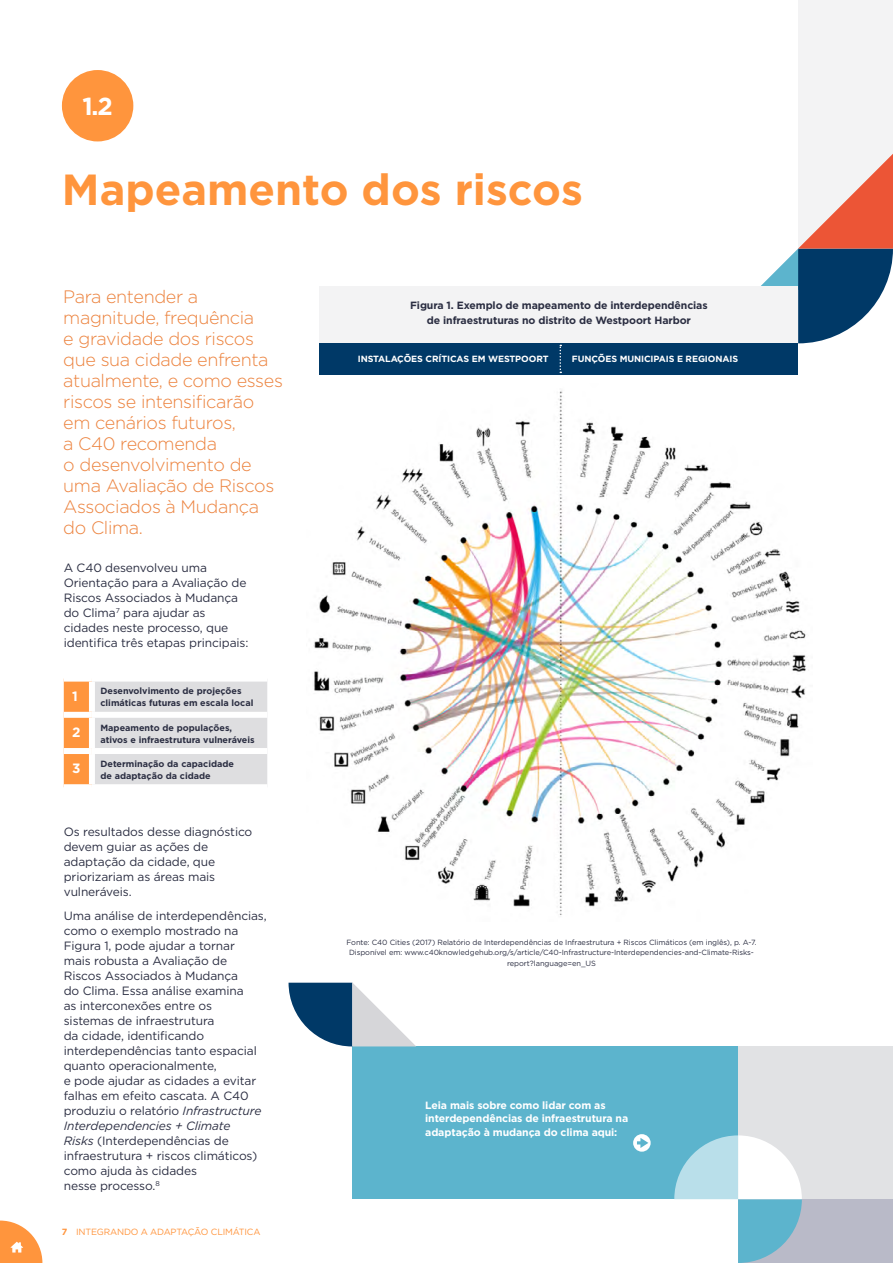
<style>
.page{position:relative;width:893px;height:1263px;background:#fff}
.page>*{position:absolute;margin:0;border:0;box-sizing:border-box;transform-origin:0 0}
.t1{font:700 43.5px "Gotham";color:#ff953d}
.t2{font:700 24.6px "Gotham";color:#fff}
.Standfirst{font:300 18px/21px "Gotham";letter-spacing:-.02em;color:#ec823d}
.Table_header{font:700 13.5px "Gotham";color:#fff}
.Body{font:12px/15px "Gotham";letter-spacing:-.01em;color:#2b2e42}
.Box_white{font:700 10.5px/13.5px "Gotham";letter-spacing:-.01em;color:#fff}
.TABLES_FIGURES_ETC{font:700 10.5px/15px "Gotham";letter-spacing:-.01em;color:#2b2e42;text-align:center}
.Table_body{font:700 9px/12px "Gotham";color:#2b2e42}
.TABLES_FIGURES_ETC-2{font:700 9px "Gotham";letter-spacing:-.01em;color:#fff}
.t3{font:9px "Gotham";letter-spacing:-.02em;color:#ff953d}
.Source_reference{font:7.5px/10.5px "Gotham";letter-spacing:-.01em;color:#2b2e42;text-align:center}
.s1{font-style:italic}
.s2{font-weight:700}
</style>
<div class="page">
<div style="left:798px;top:0;width:95px;height:249px;background:#f3f3f4"></div>
<div style="left:320px;top:286px;width:478px;height:57px;background:#f3f3f4"></div>
<div style="left:738px;top:1199px;width:155px;height:64px;background:#b9bac8"></div>
<div style="left:738px;top:1046px;width:155px;height:153px;background:#e1e2e4"></div>
<div style="left:352px;top:1046px;width:386px;height:153px;background:#5cb4cd"></div>
<svg style="left:674px;top:1135px;width:128px;height:128px"></svg>
<div style="left:62px;top:70px;width:71px;height:71px;background:#ff953d;border-radius:50%"></div>
<svg style="left:64px;top:682px;width:203px;height:102px;background:#e2d4cb"></svg>
<div style="left:92px;top:712px;width:175px;height:6px;background:#fff"></div>
<div style="left:92px;top:748px;width:175px;height:6px;background:#fff"></div>
<div style="left:64px;top:712px;width:28px;height:6px;background:#fff"></div>
<div style="left:64px;top:748px;width:28px;height:6px;background:#fff"></div>
<div style="left:89px;top:682px;width:6px;height:30px;background:#fff"></div>
<div style="left:89px;top:718px;width:6px;height:30px;background:#fff"></div>
<div style="left:89px;top:754px;width:6px;height:30px;background:#fff"></div>
<div style="left:320px;top:343px;width:478px;height:31px;background:#003967"></div>
<img style="left:313px;top:390px;width:493px;height:525px">
<svg style="left:289px;top:982px;width:127px;height:64px"></svg>
<svg style="left:761px;top:154px;width:132px;height:189px"></svg>
<svg style="left:559px;top:345px;width:2px;height:28px"></svg>
<svg style="left:633px;top:1134px;width:18px;height:18px"></svg>
<svg style="left:637px;top:1138px;width:11px;height:10px"></svg>
<svg style="left:0;top:1220px;width:42px;height:43px"></svg>
<p class="t2" style="left:82px;top:90px;width:32px">1.2</p>
<p class="t1" style="left:62px;top:161px;width:522px">Mapeamento dos riscos</p>
<p class="Standfirst" style="left:63px;top:286px;width:221px">Para entender a magnitude, frequência<br>e gravidade dos riscos que sua cidade enfrenta atualmente, e como esses riscos se intensificarão em cenários futuros,<br>a C40 recomenda<br>o desenvolvimento de uma Avaliação de Riscos<br>Associados à Mudança do Clima.</p>
<p class="Body" style="left:64px;top:560px;width:186px">A C40 desenvolveu uma<br>Orientação para a Avaliação de<br>Riscos Associados à Mudança do Clima<sup>7</sup> para ajudar as cidades neste processo, que identifica três etapas principais:</p>
<p class="Table_header" style="left:72px;top:687px;width:7px">1</p>
<p class="Table_body" style="left:100px;top:685px;width:154px">Desenvolvimento de projeções climáticas futuras em escala local</p>
<p class="Table_header" style="left:72px;top:723px;width:10px">2</p>
<p class="Table_body" style="left:100px;top:721px;width:156px">Mapeamento de populações, ativos e infraestrutura vulneráveis</p>
<p class="Table_header" style="left:72px;top:760px;width:10px">3</p>
<p class="Table_body" style="left:100px;top:757px;width:135px">Determinação da capacidade de adaptação da cidade</p>
<p class="Body" style="left:64px;top:824px;width:190px">Os resultados desse diagnóstico devem guiar as ações de adaptação da cidade, que priorizariam as áreas mais vulneráveis.</p>
<p class="Body" style="left:64px;top:908px;width:204px">Uma análise de interdependências, como o exemplo mostrado na<br>Figura 1, pode ajudar a tornar<br>mais robusta a Avaliação de<br>Riscos Associados à Mudança<br>do Clima. Essa análise examina<br>as interconexões entre os<br>sistemas de infraestrutura<br>da cidade, identificando interdependências tanto espacial quanto operacionalmente,<br>e pode ajudar as cidades a evitar falhas em efeito cascata. A C40 produziu o relatório <span class="s1">Infrastructure<br>Interdependencies + Climate<br>Risks</span> (Interdependências de infraestrutura + riscos climáticos) como ajuda às cidades<br>nesse processo.<sup>8</sup></p>
<p class="t3" style="left:62px;top:1226px;width:200px"><span class="s2">7</span> INTEGRANDO A ADAPTAÇÃO CLIMÁTICA</p>
<p class="TABLES_FIGURES_ETC" style="left:410px;top:298px;width:299px">Figura 1. Exemplo de mapeamento de interdependências de infraestruturas no distrito de Westpoort Harbor</p>
<p class="TABLES_FIGURES_ETC-2" style="left:358px;top:353px;width:192px">INSTALAÇÕES CRÍTICAS EM WESTPOORT</p>
<p class="TABLES_FIGURES_ETC-2" style="left:572px;top:353px;width:168px">FUNÇÕES MUNICIPAIS E REGIONAIS</p>
<p class="Source_reference" style="left:347px;top:937px;width:411px">Fonte: C40 Cities (2017) Relatório de Interdependências de Infraestrutura + Riscos Climáticos (em inglês), p. A-7.<br>Disponível em: www.c40knowledgehub.org/s/article/C40-Infrastructure-Interdependencies-and-Climate-Risks&shy;report?language=en_US</p>
<p class="Box_white" style="left:425px;top:1098px;width:204px">Leia mais sobre como lidar com as interdependências de infraestrutura na adaptação à mudança do clima aqui:</p>
</div>
